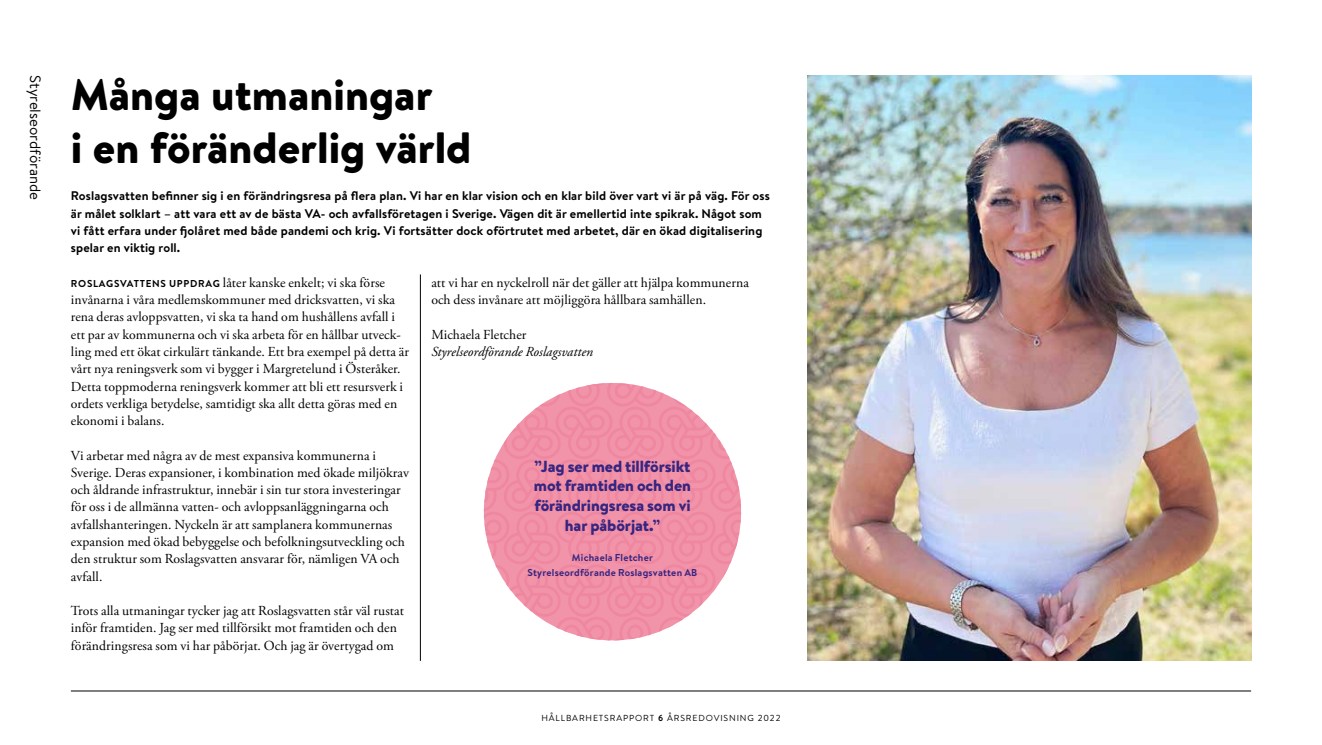
<style>
.page{position:relative;width:1322px;height:745px;background:#fff}
.page>*{position:absolute;margin:0;border:0;box-sizing:border-box;transform-origin:0 0}
.t1{font:900 43.75px/52.5px "Brandon Text";color:#000}
.t2{font:900 16px/19.8px "Brandon Text";letter-spacing:-.005em;color:#372580;text-align:center}
.t3{font:15px "Brandon Text";color:#000}
.t4{font:13.75px/17.2px "Adobe Garamond Pro";letter-spacing:.005em;color:#000}
.t5{font:italic 13.75px "Adobe Garamond Pro";letter-spacing:.005em;color:#000}
.t6{font:700 12.5px/17.2px "Brandon Text";letter-spacing:.01em;color:#000}
.t7{font:700 10px/15px "Brandon Text";letter-spacing:.025em;color:#372580;text-align:center}
.t8{font:8.75px "Brandon Text";letter-spacing:.1em;color:#000}
.s1{font-family:"Brandon Text";font-weight:700;font-size:10px}
.s2{font-weight:700}
</style>
<div class="page">
<hr style="left:420px;top:274px;width:1px;height:386px;background:#000">
<hr style="left:71px;top:690px;width:1180px;height:1px;background:#000">
<img style="left:807px;top:75px;width:444px;height:585px">
<svg style="left:484px;top:383px;width:257px;height:257px"></svg>
<p class="t3" style="left:46px;top:75px;width:126px;rotate:90deg">Styrelseordförande</p>
<h1 class="t1" style="left:71px;top:68px;width:402px">Många utmaningar<br>i en föränderlig värld</h1>
<p class="t6" style="left:71px;top:187px;width:700px">Roslagsvatten befinner sig i en förändringsresa på flera plan. Vi har en klar vision och en klar bild över vart vi är på väg. För oss är målet solklart – att vara ett av de bästa VA- och avfallsföretagen i Sverige. Vägen dit är emellertid inte spikrak. Något som vi fått erfara under fjolåret med både pandemi och krig. Vi fortsätter dock oförtrutet med arbetet, där en ökad digitalisering spelar en viktig roll.</p>
<p class="t4" style="left:71px;top:274px;width:340px"><span class="s1">ROSLAGSVATTENS UPPDRAG</span> låter kanske enkelt; vi ska förse invånarna i våra medlemskommuner med dricksvatten, vi ska rena deras avloppsvatten, vi ska ta hand om hushållens avfall i ett par av kommunerna och vi ska arbeta för en hållbar utveck&shy;ling med ett ökat cirkulärt tänkande. Ett bra exempel på detta är vårt nya reningsverk som vi bygger i Margretelund i Österåker.<br>Detta toppmoderna reningsverk kommer att bli ett resursverk i ordets verkliga betydelse, samtidigt ska allt detta göras med en ekonomi i balans.</p>
<p class="t4" style="left:71px;top:447px;width:340px">Vi arbetar med några av de mest expansiva kommunerna i Sverige. Deras expansioner, i kombination med ökade miljökrav och åldrande infrastruktur, innebär i sin tur stora investeringar för oss i de allmänna vatten- och avloppsanläggningarna och avfallshanteringen. Nyckeln är att samplanera kommunernas expansion med ökad bebyggelse och befolkningsutveckling och den struktur som Roslagsvatten ansvarar för, nämligen VA och avfall.</p>
<p class="t4" style="left:71px;top:602px;width:335px">Trots alla utmaningar tycker jag att Roslagsvatten står väl rustat inför framtiden. Jag ser med tillförsikt mot framtiden och den förändringsresa som vi har påbörjat. Och jag är övertygad om</p>
<p class="t4" style="left:431px;top:274px;width:319px">att vi har en nyckelroll när det gäller att hjälpa kommunerna och dess invånare att möjliggöra hållbara samhällen.</p>
<p class="t4" style="left:431px;top:326px;width:97px">Michaela Fletcher</p>
<p class="t5" style="left:431px;top:343px;width:163px">Styrelseordförande Roslagsvatten</p>
<p class="t2" style="left:534px;top:455px;width:159px">”Jag ser med tillförsikt mot framtiden och den förändringsresa som vi har påbörjat.”</p>
<p class="t7" style="left:527px;top:549px;width:171px">Michaela Fletcher<br>Styrelseordförande Roslagsvatten AB</p>
<p class="t8" style="left:541px;top:711px;width:240px">HÅLLBARHETSRAPPORT <span class="s2">6</span> ÅRSREDOVISNING 2022</p>
</div>
